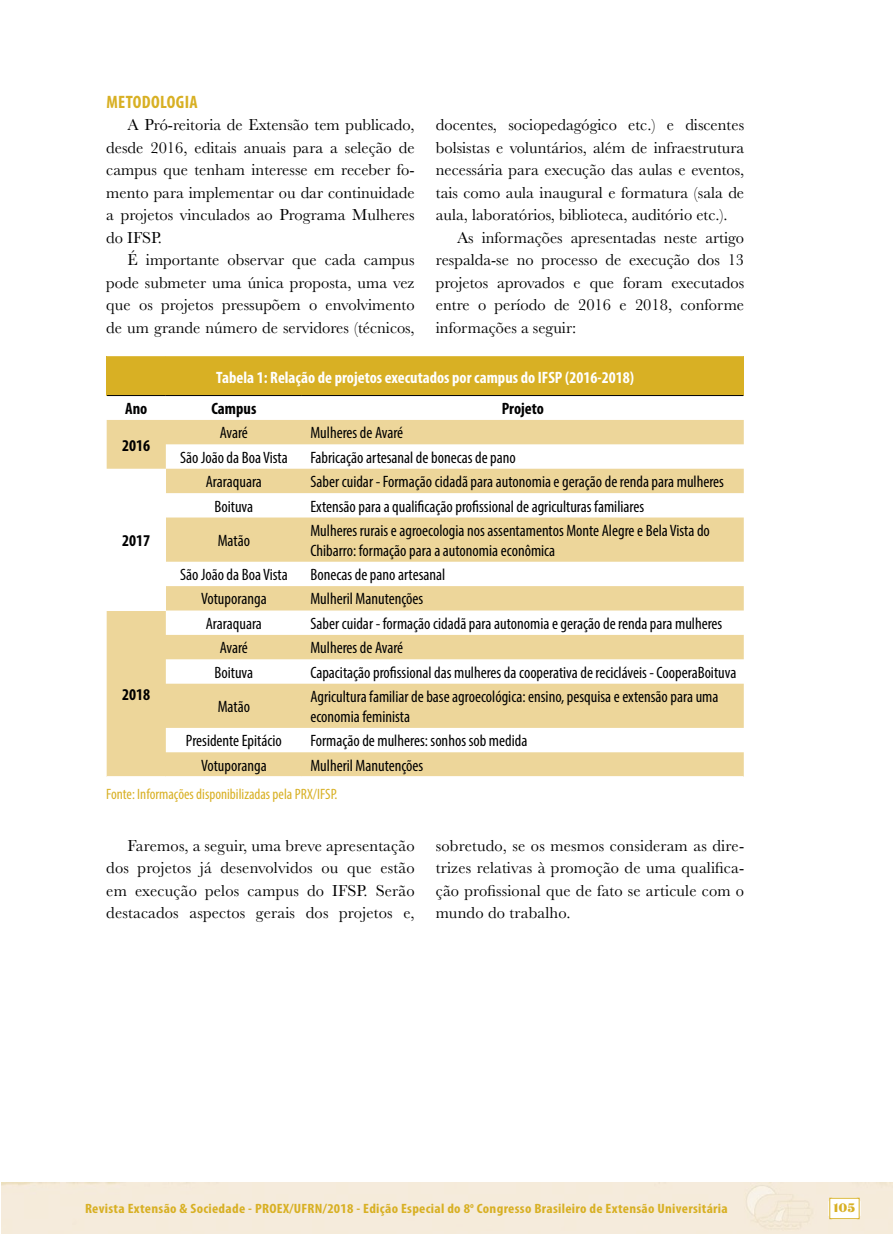
<style>
.page{position:relative;width:893px;height:1234px;background:#fff}
.page>*{position:absolute;margin:0;border:0;box-sizing:border-box;transform-origin:0 0}
.t1{font:700 condensed 18px "Myriad Pro";letter-spacing:.02em;color:#d8b024}
.t2{font:16.5px/22.5px "Baskerville";color:#000;text-align:justify}
.t3{font:condensed 16.5px/19.8px "Myriad Pro";color:#000}
.t4{font:700 condensed 16.5px "Myriad Pro";color:#fff}
.t5{font:700 condensed 16.5px "Myriad Pro";color:#000}
.t6{font:condensed 15px "Myriad Pro";color:#d8b024}
.t7{font:700 condensed 13.5px "Myriad Pro";letter-spacing:.02em;color:#d8b024;scale:1.1 1}
.t8{font:12px "Escafina Low";color:#d8b024;scale:1.1 1}
</style>
<div class="page">
<svg style="left:828px;top:1196px;width:33px;height:23px"></svg>
<div style="left:829px;top:1197px;width:30px;height:21px;background:#fff;border:1px solid #d8b024"></div>
<div style="left:107px;top:355px;width:637px;height:40px;background:#d8b024"></div>
<svg style="left:107px;top:420px;width:637px;height:356px;fill:#edd69a"></svg>
<div style="left:107px;top:468px;width:59px;height:142px;background:#fff"></div>
<hr style="left:107px;top:355px;width:59px;height:1px;background:#fff">
<hr style="left:166px;top:355px;width:136px;height:1px;background:#fff">
<hr style="left:302px;top:355px;width:441px;height:1px;background:#fff">
<hr style="left:107px;top:395px;width:59px;height:1px;background:#000">
<hr style="left:166px;top:395px;width:136px;height:1px;background:#000">
<hr style="left:302px;top:395px;width:441px;height:1px;background:#000">
<p class="t1" style="left:106px;top:92px;width:93px">METODOLOGIA</p>
<p class="t2" style="left:106px;top:113px;width:310px;text-indent:21px">A Pró-reitoria de Extensão tem publicado, desde 2016, editais anuais para a seleção de campus que tenham interesse em receber fo&shy;mento para implementar ou dar continuidade a projetos vinculados ao Programa Mulheres do IFSP.</p>
<p class="t2" style="left:106px;top:248px;width:310px;text-indent:21px">É importante observar que cada campus pode submeter uma única proposta, uma vez que os projetos pressupõem o envolvimento de um grande número de servidores (técnicos,</p>
<p class="t2" style="left:436px;top:113px;width:310px">docentes, sociopedagógico etc.) e discentes</p>
<p class="t2" style="left:436px;top:136px;width:310px">bolsistas e voluntários, além de infraestrutura</p>
<p class="t2" style="left:436px;top:158px;width:310px">necessária para execução das aulas e eventos,</p>
<p class="t2" style="left:436px;top:181px;width:310px">tais como aula inaugural e formatura (sala de</p>
<p class="t2" style="left:436px;top:203px;width:293px">aula, laboratórios, biblioteca, auditório etc.).</p>
<p class="t2" style="left:457px;top:226px;width:289px">As informações apresentadas neste artigo</p>
<p class="t2" style="left:436px;top:248px;width:310px">respalda-se no processo de execução dos 13</p>
<p class="t2" style="left:436px;top:271px;width:310px">projetos aprovados e que foram executados</p>
<p class="t2" style="left:436px;top:294px;width:310px">entre o período de 2016 e 2018, conforme</p>
<p class="t2" style="left:436px;top:316px;width:142px">informações a seguir:</p>
<p class="t4" style="left:216px;top:368px;width:419px">Tabela 1: Relação de projetos executados por campus do IFSP (2016-2018)</p>
<p class="t5" style="left:125px;top:399px;width:24px">Ano</p>
<p class="t5" style="left:211px;top:399px;width:46px">Campus</p>
<p class="t5" style="left:502px;top:399px;width:44px">Projeto</p>
<p class="t5" style="left:122px;top:436px;width:30px">2016</p>
<p class="t3" style="left:220px;top:422px;width:30px">Avaré</p>
<p class="t3" style="left:310px;top:422px;width:94px">Mulheres de Avaré</p>
<p class="t3" style="left:180px;top:447px;width:109px">São João da Boa Vista</p>
<p class="t3" style="left:310px;top:447px;width:207px">Fabricação artesanal de bonecas de pano</p>
<p class="t5" style="left:122px;top:531px;width:30px">2017</p>
<p class="t3" style="left:206px;top:471px;width:58px">Araraquara</p>
<p class="t3" style="left:310px;top:471px;width:415px">Saber cuidar - Formação cidadã para autonomia e geração de renda para mulheres</p>
<p class="t3" style="left:214px;top:496px;width:40px">Boituva</p>
<p class="t3" style="left:310px;top:496px;width:335px">Extensão para a qualificação profissional de agriculturas familiares</p>
<p class="t3" style="left:218px;top:530px;width:34px">Matão</p>
<p class="t3" style="left:310px;top:520px;width:401px">Mulheres rurais e agroecologia nos assentamentos Monte Alegre e Bela Vista do<br>Chibarro: formação para a autonomia econômica</p>
<p class="t3" style="left:180px;top:564px;width:109px">São João da Boa Vista</p>
<p class="t3" style="left:310px;top:564px;width:136px">Bonecas de pano artesanal</p>
<p class="t3" style="left:201px;top:588px;width:67px">Votuporanga</p>
<p class="t3" style="left:310px;top:588px;width:114px">Mulheril Manutenções</p>
<p class="t3" style="left:206px;top:613px;width:58px">Araraquara</p>
<p class="t3" style="left:310px;top:613px;width:413px">Saber cuidar - formação cidadã para autonomia e geração de renda para mulheres</p>
<p class="t3" style="left:220px;top:637px;width:30px">Avaré</p>
<p class="t3" style="left:310px;top:637px;width:94px">Mulheres de Avaré</p>
<p class="t3" style="left:214px;top:662px;width:40px">Boituva</p>
<p class="t3" style="left:310px;top:662px;width:427px">Capacitação profissional das mulheres da cooperativa de recicláveis - CooperaBoituva</p>
<p class="t3" style="left:218px;top:696px;width:34px">Matão</p>
<p class="t3" style="left:310px;top:686px;width:410px">Agricultura familiar de base agroecológica: ensino, pesquisa e extensão para uma economia feminista</p>
<p class="t3" style="left:186px;top:730px;width:97px">Presidente Epitácio</p>
<p class="t3" style="left:310px;top:730px;width:218px">Formação de mulheres: sonhos sob medida</p>
<p class="t3" style="left:201px;top:755px;width:67px">Votuporanga</p>
<p class="t3" style="left:310px;top:755px;width:114px">Mulheril Manutenções</p>
<p class="t6" style="left:106px;top:785px;width:233px">Fonte: Informações disponibilizadas pela PRX/IFSP.</p>
<p class="t2" style="left:106px;top:833px;width:310px;text-indent:21px">Faremos, a seguir, uma breve apresentação dos projetos já desenvolvidos ou que estão em execução pelos campus do IFSP. Serão destacados aspectos gerais dos projetos e,</p>
<p class="t2" style="left:436px;top:833px;width:310px">sobretudo, se os mesmos consideram as dire&shy;trizes relativas à promoção de uma qualifica&shy;ção profissional que de fato se articule com o mundo do trabalho.</p>
<p class="t5" style="left:122px;top:685px;width:30px">2018</p>
<p class="t7" style="left:85px;top:1200px;width:586px">Revista Extensão &amp; Sociedade - PROEX/UFRN/2018 - Edição Especial do 8<sup>o</sup> Congresso Brasileiro de Extensão Universitária</p>
<p class="t8" style="left:834px;top:1199px;width:21px">105</p>
</div>
